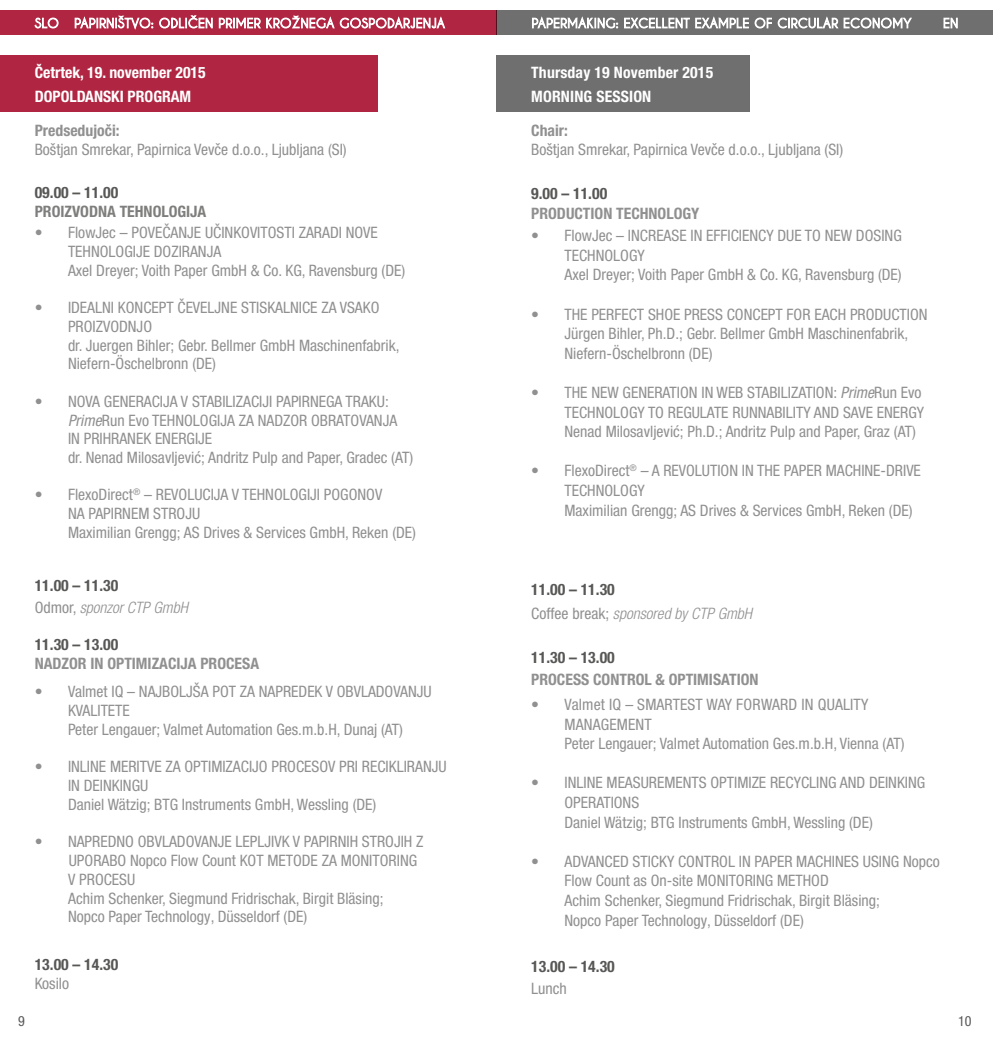
<style>
.page{position:relative;width:993px;height:1042px;background:#fff}
.page>*{position:absolute;margin:0;border:0;box-sizing:border-box;transform-origin:0 0}
.t1{font:condensed 15.75px/18.7px "Helvetica Neue LT Pro";color:#909090}
.t2{font:700 condensed 15.75px "Helvetica Neue LT Pro";color:#909090}
.t3{font:700 condensed 15.75px/23.8px "Helvetica Neue LT Pro";color:#fff}
.t4{font:italic 300 condensed 15.75px/24.5px "Helvetica Neue LT Pro";color:#909090}
.t5{font:700 condensed 15.75px "Helvetica Neue LT Pro";color:#575756}
.t6{font:700 condensed 15.75px "Helvetica Neue LT Pro";color:#7e7e7d}
.t7{font:condensed 14px "Helvetica Neue LT Pro";color:#575756}
.s1{font-style:italic}
.s2{font-weight:700;font-style:normal;color:#575756}
.s3{font-weight:400;font-style:normal}
.s4{font-weight:700;font-size:15.75px;color:#fff}
</style>
<div class="page">
<div style="left:0;top:10px;width:496px;height:25px;background:#b02541"></div>
<div style="left:496px;top:10px;width:496px;height:25px;background:#706f6f"></div>
<svg style="left:35px;top:18px;width:23px;height:10px"></svg>
<svg style="left:75px;top:15px;width:370px;height:15px"></svg>
<svg style="left:532px;top:16px;width:379px;height:13px"></svg>
<svg style="left:943px;top:18px;width:14px;height:10px"></svg>
<div style="left:496px;top:55px;width:253px;height:57px;background:#706f6f"></div>
<div style="left:0;top:55px;width:377px;height:57px;background:#b02541"></div>
<p class="t3" style="left:35px;top:61px;width:172px">Četrtek, 19. november 2015<br>DOPOLDANSKI PROGRAM</p>
<p class="t2" style="left:35px;top:121px;width:86px">Predsedujoči:</p>
<p class="t1" style="left:35px;top:140px;width:313px">Boštjan Smrekar, Papirnica Vevče d.o.o., Ljubljana (SI)</p>
<p class="t5" style="left:35px;top:183px;width:85px">09.00 – 11.00</p>
<p class="t6" style="left:35px;top:202px;width:173px">PROIZVODNA TEHNOLOGIJA</p>
<p class="t1" style="left:68px;top:223px;width:338px;text-indent:-33px">• FlowJec – POVEČANJE UČINKOVITOSTI ZARADI NOVE<br>TEHNOLOGIJE DOZIRANJA<br>Axel Dreyer; Voith Paper GmbH &amp; Co. KG, Ravensburg (DE)</p>
<p class="t1" style="left:68px;top:298px;width:333px;text-indent:-33px">• IDEALNI KONCEPT ČEVELJNE STISKALNICE ZA VSAKO PROIZVODNJO<br>dr. Juergen Bihler; Gebr. Bellmer GmbH Maschinenfabrik, Niefern-Öschelbronn (DE)</p>
<p class="t1" style="left:68px;top:392px;width:346px;text-indent:-33px">• NOVA GENERACIJA V STABILIZACIJI PAPIRNEGA TRAKU:<br><span class="s1">Prime</span>Run Evo TEHNOLOGIJA ZA NADZOR OBRATOVANJA IN PRIHRANEK ENERGIJE<br>dr. Nenad Milosavljević; Andritz Pulp and Paper, Gradec (AT)</p>
<p class="t1" style="left:68px;top:485px;width:349px;text-indent:-33px">• FlexoDirect<sup>®</sup> – REVOLUCIJA V TEHNOLOGIJI POGONOV<br>NA PAPIRNEM STROJU<br>Maximilian Grengg; AS Drives &amp; Services GmbH, Reken (DE)</p>
<p class="t4" style="left:35px;top:576px;width:155px;line-height:21.2px"><span class="s2">11.00 – 11.30<br></span><span class="s3">Odmor,</span> sponzor CTP GmbH</p>
<p class="t5" style="left:35px;top:635px;width:85px">11.30 – 13.00</p>
<p class="t2" style="left:35px;top:654px;width:226px">NADZOR IN OPTIMIZACIJA PROCESA</p>
<p class="t1" style="left:68px;top:682px;width:365px;text-indent:-33px">• Valmet IQ – NAJBOLJŠA POT ZA NAPREDEK V OBVLADOVANJU<br>KVALITETE<br>Peter Lengauer; Valmet Automation Ges.m.b.H, Dunaj (AT)</p>
<p class="t1" style="left:68px;top:757px;width:380px;text-indent:-33px">• INLINE MERITVE ZA OPTIMIZACIJO PROCESOV PRI RECIKLIRANJU<br>IN DEINKINGU<br>Daniel Wätzig; BTG Instruments GmbH, Wessling (DE)</p>
<p class="t1" style="left:68px;top:832px;width:357px;text-indent:-33px">• NAPREDNO OBVLADOVANJE LEPLJIVK V PAPIRNIH STROJIH Z UPORABO Nopco Flow Count KOT METODE ZA MONITORING V PROCESU<br>Achim Schenker, Siegmund Fridrischak, Birgit Bläsing; Nopco Paper Technology, Düsseldorf (DE)</p>
<p class="t5" style="left:35px;top:954px;width:85px">13.00 – 14.30</p>
<p class="t1" style="left:35px;top:973px;width:36px">Kosilo</p>
<p class="t7" style="left:18px;top:1012px;width:26px">9 <span class="s4">P</span></p>
<p class="t7" style="left:957px;top:1012px;width:15px">10</p>
<p class="t3" style="left:531px;top:61px;width:183px">Thursday 19 November 2015<br>MORNING SESSION</p>
<p class="t2" style="left:531px;top:121px;width:38px">Chair:</p>
<p class="t1" style="left:531px;top:140px;width:313px">Boštjan Smrekar, Papirnica Vevče d.o.o., Ljubljana (SI)</p>
<p class="t5" style="left:531px;top:184px;width:77px">9.00 – 11.00</p>
<p class="t2" style="left:531px;top:204px;width:170px">PRODUCTION TECHNOLOGY</p>
<p class="t1" style="left:564px;top:226px;width:339px;line-height:19.6px;text-indent:-33px">• FlowJec – INCREASE IN EFFICIENCY DUE TO NEW DOSING<br>TECHNOLOGY<br>Axel Dreyer; Voith Paper GmbH &amp; Co. KG, Ravensburg (DE)</p>
<p class="t1" style="left:564px;top:304px;width:364px;line-height:19.6px;text-indent:-33px">• THE PERFECT SHOE PRESS CONCEPT FOR EACH PRODUCTION<br>Jürgen Bihler, Ph.D.; Gebr. Bellmer GmbH Maschinenfabrik,<br>Niefern-Öschelbronn (DE)</p>
<p class="t1" style="left:564px;top:382px;width:361px;line-height:19.6px;text-indent:-33px">• THE NEW GENERATION IN WEB STABILIZATION: <span class="s1">Prime</span>Run Evo<br>TECHNOLOGY TO REGULATE RUNNABILITY AND SAVE ENERGY<br>Nenad Milosavljević; Ph.D.; Andritz Pulp and Paper, Graz (AT)</p>
<p class="t1" style="left:564px;top:461px;width:358px;line-height:19.6px;text-indent:-33px">• FlexoDirect<sup>®</sup> – A REVOLUTION IN THE PAPER MACHINE-DRIVE<br>TECHNOLOGY<br>Maximilian Grengg; AS Drives &amp; Services GmbH, Reken (DE)</p>
<p class="t4" style="left:531px;top:577px;width:222px"><span class="s2">11.00 – 11.30<br></span><span class="s3">Coffee break;</span> sponsored by CTP GmbH</p>
<p class="t5" style="left:531px;top:648px;width:85px">11.30 – 13.00</p>
<p class="t2" style="left:531px;top:670px;width:229px">PROCESS CONTROL &amp; OPTIMISATION</p>
<p class="t1" style="left:564px;top:694px;width:341px;line-height:19.6px;text-indent:-33px">• Valmet IQ – SMARTEST WAY FORWARD IN QUALITY<br>MANAGEMENT<br>Peter Lengauer; Valmet Automation Ges.m.b.H, Vienna (AT)</p>
<p class="t1" style="left:564px;top:773px;width:362px;line-height:19.6px;text-indent:-33px">• INLINE MEASUREMENTS OPTIMIZE RECYCLING AND DEINKING<br>OPERATIONS<br>Daniel Wätzig; BTG Instruments GmbH, Wessling (DE)</p>
<p class="t1" style="left:564px;top:851px;width:377px;line-height:19.6px;text-indent:-33px">• ADVANCED STICKY CONTROL IN PAPER MACHINES USING Nopco Flow Count as On-site MONITORING METHOD<br>Achim Schenker, Siegmund Fridrischak, Birgit Bläsing;<br>Nopco Paper Technology, Düsseldorf (DE)</p>
<p class="t5" style="left:531px;top:957px;width:85px">13.00 – 14.30</p>
<p class="t1" style="left:531px;top:979px;width:37px">Lunch</p>
</div>
